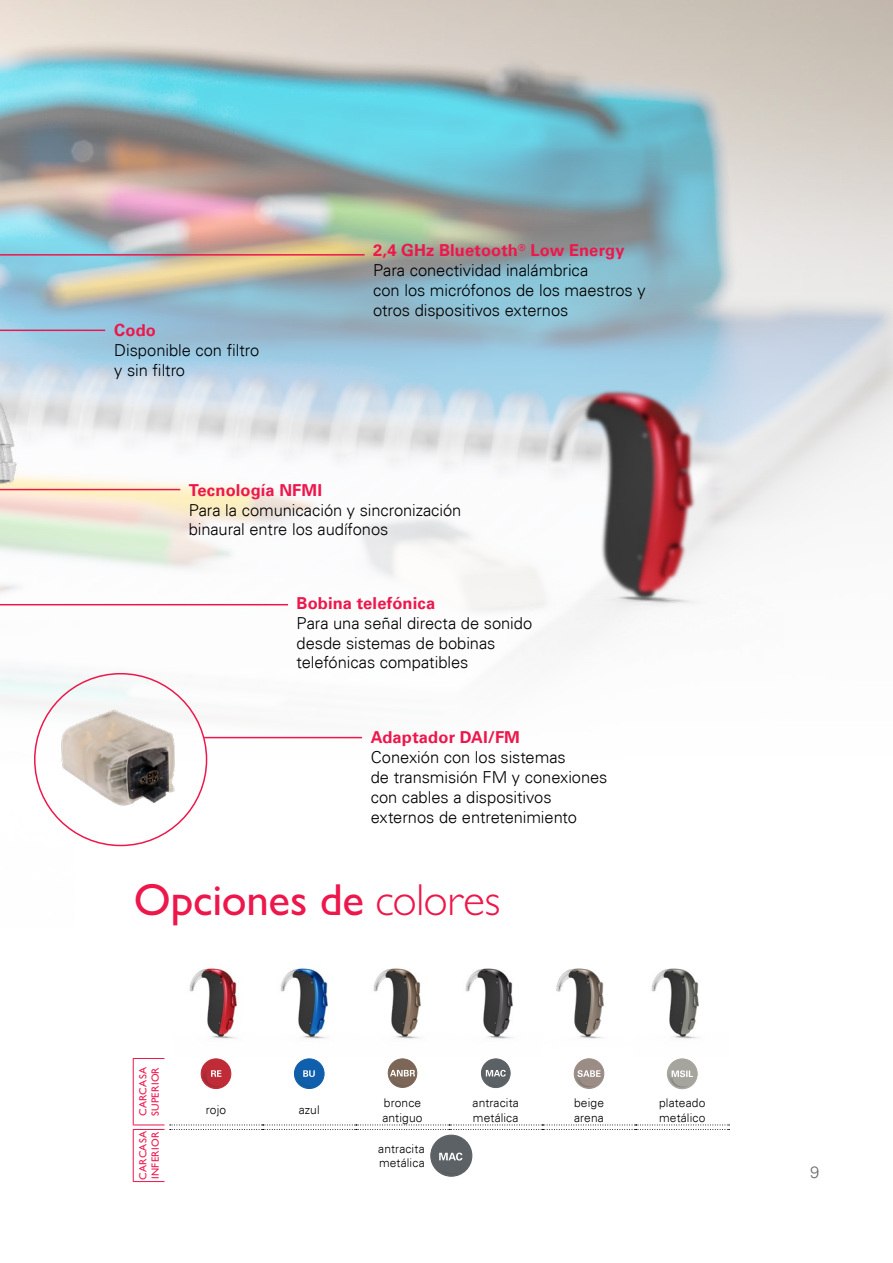
<style>
.page{position:relative;width:893px;height:1263px;background:#fff}
.page>*{position:absolute;margin:0;border:0;box-sizing:border-box;transform-origin:0 0}
.t1{font:500 45px "Gill Sans MT Pro";letter-spacing:-.005em;color:#ed174c}
.t2{font:300 16.5px/19.8px "Univers Com 45";letter-spacing:-.005em;color:#000}
.t3{font:700 16.5px "Univers Com 65";letter-spacing:.01em;color:#ed174c}
.t4{font:300 16.5px "Univers Com 45";color:#6d6e71}
.t5{font:300 12px/14.4px "Univers Com 45";letter-spacing:.01em;color:#000}
.t6{font:500 10.5px/12.6px "Gill Sans MT Pro";letter-spacing:.025em;color:#ed174c}
.s1{font-weight:300}
</style>
<div class="page">
<img style="left:0;top:0;width:893px;height:1183px">
<img style="left:0;top:274px;width:74px;height:654px">
<img style="left:507px;top:346px;width:277px;height:317px">
<hr style="left:0;top:604px;width:288px;height:1px;background:#ed174c">
<hr style="left:0;top:489px;width:180px;height:1px;background:#ed174c">
<hr style="left:0;top:254px;width:365px;height:2px;background:#ed174c">
<hr style="left:0;top:330px;width:105px;height:1px;background:#ed174c">
<hr style="left:204px;top:737px;width:158px;height:1px;background:#ed174c">
<img style="left:60px;top:709px;width:116px;height:97px">
<img style="left:173px;top:954px;width:91px;height:104px">
<img style="left:264px;top:954px;width:276px;height:104px">
<img style="left:540px;top:954px;width:188px;height:104px">
<svg style="left:170px;top:1124px;width:559px;height:6px"></svg>
<hr style="left:133px;top:1059px;width:1px;height:37px;background:#ed174c">
<svg style="left:133px;top:1096px;width:1px;height:28px"></svg>
<hr style="left:133px;top:1058px;width:31px;height:1px;background:#ed174c">
<hr style="left:133px;top:1124px;width:31px;height:1px;background:#ed174c">
<hr style="left:133px;top:1130px;width:1px;height:51px;background:#ed174c">
<hr style="left:133px;top:1129px;width:31px;height:1px;background:#ed174c">
<hr style="left:133px;top:1181px;width:31px;height:1px;background:#ed174c">
<div style="left:201px;top:1059px;width:30px;height:29px;background:#bf2b36;border-radius:50%"></div>
<div style="left:201px;top:1058px;width:30px;height:31px;border:1px solid #bf2b36;border-radius:50%"></div>
<svg style="left:201px;top:1060px;width:21px;height:28px"></svg>
<div style="left:294px;top:1059px;width:30px;height:29px;background:#105fac;border-radius:50%"></div>
<div style="left:294px;top:1058px;width:30px;height:31px;border:1px solid #105fac;border-radius:50%"></div>
<svg style="left:294px;top:1060px;width:21px;height:28px"></svg>
<div style="left:388px;top:1058px;width:29px;height:30px;border:1px solid #7b6657;border-radius:50%"></div>
<svg style="left:388px;top:1060px;width:27px;height:28px"></svg>
<div style="left:481px;top:1059px;width:29px;height:28px;background:#5c6166;border-radius:50%"></div>
<div style="left:481px;top:1058px;width:29px;height:30px;border:1px solid #5c6166;border-radius:50%"></div>
<svg style="left:481px;top:1060px;width:25px;height:28px"></svg>
<div style="left:574px;top:1059px;width:30px;height:29px;background:#9b8d86;border-radius:50%"></div>
<div style="left:574px;top:1058px;width:30px;height:31px;border:1px solid #9b8d86;border-radius:50%"></div>
<svg style="left:573px;top:1060px;width:28px;height:29px"></svg>
<div style="left:667px;top:1059px;width:30px;height:30px;background:#a5a49d;border-radius:50%"></div>
<div style="left:667px;top:1058px;width:31px;height:31px;border:1px solid #a5a49d;border-radius:50%"></div>
<svg style="left:667px;top:1060px;width:26px;height:29px"></svg>
<div style="left:431px;top:1135px;width:41px;height:41px;background:#5c6166;border-radius:50%"></div>
<div style="left:430px;top:1134px;width:42px;height:43px;border:1px solid #5c6166;border-radius:50%"></div>
<svg style="left:430px;top:1137px;width:32px;height:39px"></svg>
<p class="t3" style="left:114px;top:320px;width:43px">Codo</p>
<p class="t2" style="left:114px;top:340px;width:147px">Disponible con filtro y sin filtro</p>
<p class="t3" style="left:373px;top:241px;width:253px">2,4 GHz Bluetooth<sup>®</sup> Low Energy</p>
<p class="t2" style="left:373px;top:260px;width:274px">Para conectividad inalámbrica<br>con los micrófonos de los maestros y otros dispositivos externos</p>
<p class="t3" style="left:189px;top:480px;width:135px">Tecnología NFMI</p>
<p class="t2" style="left:189px;top:500px;width:274px">Para la comunicación y sincronización binaural entre los audífonos</p>
<p class="t3" style="left:297px;top:593px;width:140px">Bobina telefónica</p>
<p class="t2" style="left:297px;top:613px;width:237px">Para una señal directa de sonido desde sistemas de bobinas telefónicas compatibles</p>
<p class="t3" style="left:371px;top:728px;width:151px">Adaptador DAI/FM</p>
<p class="t2" style="left:371px;top:747px;width:238px">Conexión con los sistemas<br>de transmisión FM y conexiones con cables a dispositivos externos de entretenimiento</p>
<h1 class="t1" style="left:134px;top:873px;width:368px">Opciones de <span class="s1">colores</span></h1>
<p class="t6" style="left:136px;top:1116px;width:51px;rotate:-90deg">CARCASA<br>SUPERIOR</p>
<p class="t6" style="left:136px;top:1180px;width:50px;rotate:-90deg">CARCASA<br>INFERIOR</p>
<p class="t5" style="left:206px;top:1103px;width:22px">rojo</p>
<p class="t5" style="left:299px;top:1103px;width:22px">azul</p>
<p class="t5" style="left:383px;top:1096px;width:41px">bronce antiguo</p>
<p class="t5" style="left:473px;top:1096px;width:48px">antracita metálica</p>
<p class="t5" style="left:574px;top:1096px;width:31px">beige arena</p>
<p class="t5" style="left:659px;top:1096px;width:48px">plateado metálico</p>
<p class="t5" style="left:378px;top:1141px;width:48px">antracita metálica</p>
<p class="t4" style="left:810px;top:1162px;width:11px">9</p>
</div>
